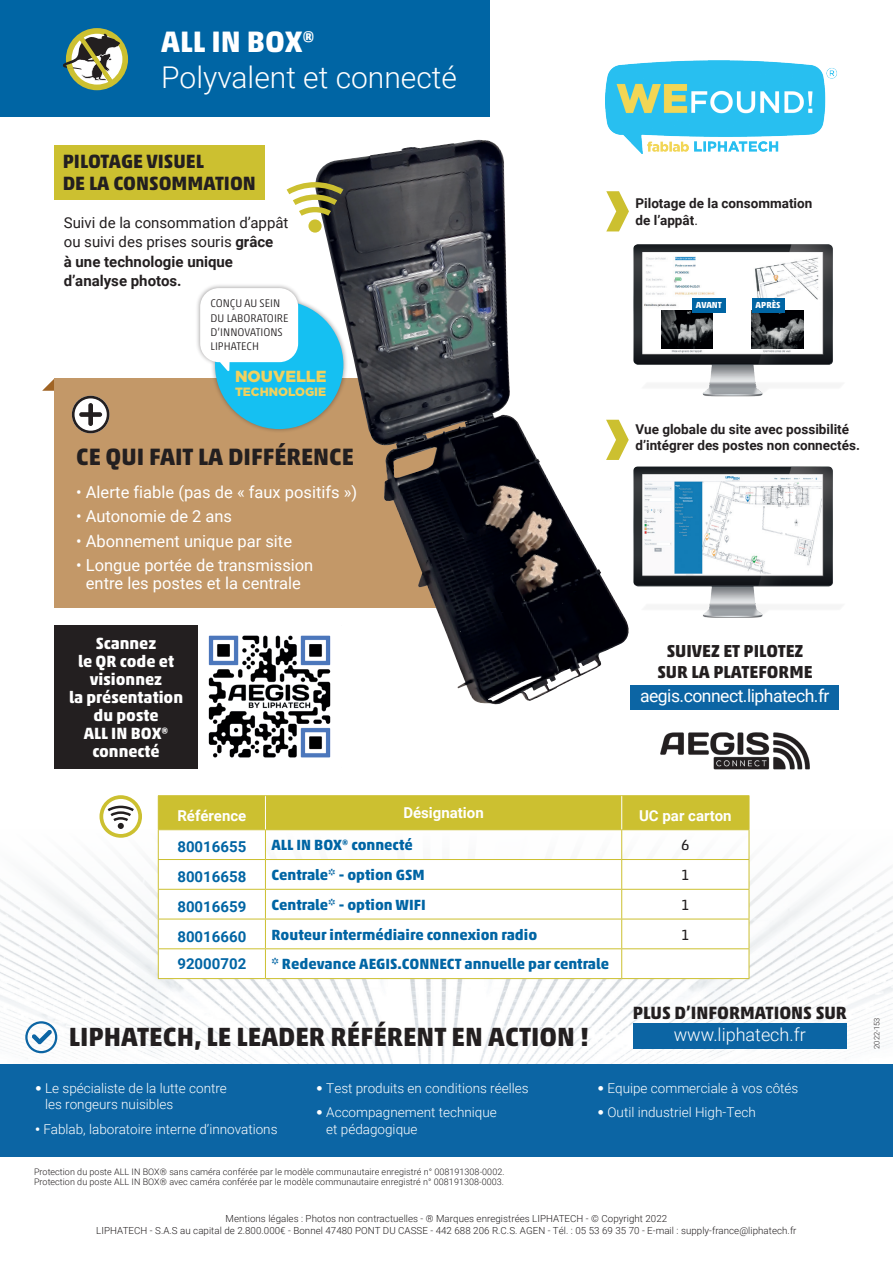
<style>
.page{position:relative;width:893px;height:1263px;background:#fff}
.page>*{position:absolute;margin:0;border:0;box-sizing:border-box;transform-origin:0 0}
.t1{font:300 30px "Roboto";color:#fff}
.t2{font:700 30px "Akko Pro";color:#fff}
.t3{font:700 26.7px "Akko Pro";color:#231f20}
.t4{font:700 24px "Akko Pro";color:#231f20}
.t5{font:700 19.5px/22.5px "Akko Pro";color:#231f20}
.t6{font:700 18px "Akko Pro";color:#231f20}
.t7{font:300 18px "Roboto";color:#fff}
.t8{font:700 17.55px/21.1px "Akko Pro";color:#231f20;text-align:center}
.t9{font:17.55px "Roboto";letter-spacing:-.03em;color:#fff}
.t10{font:16.5px/18px "Roboto";color:#fff;text-align:center}
.t11{font:700 16.5px/18px "Akko Pro";color:#fff;text-align:center}
.t12{font:900 16.05px "Gotham";color:#f1d15e}
.t13{font:700 15px "Akko Pro";color:#0065a4}
.t14{font:15px/19.5px "Roboto";color:#231f20}
.t15{font:700 15px "Roboto";color:#0065a4}
.t16{font:700 15px "Roboto";color:#fff}
.t17{font:15px "Akko Pro";color:#231f20}
.t18{font:300 13.5px/16.2px "Roboto";color:#fff}
.t19{font:700 13.5px/16.5px "Roboto";color:#231f20}
.t20{font:900 12px "Gotham";color:#f1d15e}
.t21{font:300 11.25px/14.4px "Akko Pro";color:#231f20}
.t22{font:300 9.75px/11.7px "Roboto";letter-spacing:.005em;color:#231f20;text-align:center}
.t23{font:300 9px/10.8px "Roboto";letter-spacing:.005em;color:#231f20}
.t24{font:700 8.85px "Akko Pro";color:#fff}
.t25{font:300 7.5px "Roboto";letter-spacing:.005em;color:#231f20}
.s1{font-weight:700}
.s2{font-weight:400}
.s3{font-family:"Akko Pro";font-weight:700}
.s4{font-weight:900}
</style>
<div class="page">
<img style="left:0;top:749px;width:893px;height:408px">
<hr style="left:158px;top:795px;width:107px;height:1px;background:#ccc030">
<hr style="left:265px;top:795px;width:357px;height:1px;background:#ccc030">
<hr style="left:622px;top:795px;width:127px;height:1px;background:#ccc030">
<svg style="left:158px;top:796px;width:592px;height:182px"></svg>
<hr style="left:158px;top:978px;width:107px;height:1px;background:#ccc030">
<hr style="left:265px;top:978px;width:357px;height:1px;background:#ccc030">
<hr style="left:622px;top:978px;width:127px;height:1px;background:#ccc030">
<hr style="left:265px;top:796px;width:1px;height:33px;background:#fff">
<hr style="left:621px;top:796px;width:1px;height:33px;background:#fff">
<hr style="left:749px;top:796px;width:1px;height:33px;background:#ccc030">
<div style="left:54px;top:379px;width:423px;height:229px;background:#c39868"></div>
<svg style="left:72px;top:396px;width:37px;height:37px"></svg>
<svg style="left:42px;top:379px;width:12px;height:12px"></svg>
<div style="left:0;top:0;width:489px;height:117px;background:#0065a4"></div>
<svg style="left:63px;top:28px;width:65px;height:62px"></svg>
<div style="left:0;top:1064px;width:893px;height:92px;background:#0c65a4"></div>
<div style="left:633px;top:1023px;width:214px;height:26px;background:#0c65a4"></div>
<svg style="left:25px;top:1021px;width:32px;height:32px"></svg>
<div style="left:54px;top:145px;width:210px;height:54px;background:#ccc030"></div>
<img style="left:315px;top:140px;width:314px;height:565px">
<div style="left:308px;top:219px;width:14px;height:14px;background:#ccc030;border-radius:50%"></div>
<svg style="left:287px;top:182px;width:56px;height:34px"></svg>
<div style="left:195px;top:283px;width:153px;height:150px;background:#231f20;opacity:.4"></div>
<div style="left:215px;top:301px;width:128px;height:128px;background:#15c0f2;border-radius:50%"></div>
<svg style="left:200px;top:288px;width:98px;height:83px"></svg>
<svg style="left:99px;top:795px;width:43px;height:43px"></svg>
<img style="left:621px;top:460px;width:212px;height:163px">
<div style="left:630px;top:685px;width:209px;height:25px;background:#0c65a4"></div>
<svg style="left:606px;top:191px;width:23px;height:40px"></svg>
<svg style="left:606px;top:420px;width:23px;height:40px"></svg>
<img style="left:606px;top:61px;width:231px;height:92px">
<img style="left:621px;top:228px;width:212px;height:193px">
<img style="left:661px;top:310px;width:52px;height:39px">
<img style="left:752px;top:310px;width:51px;height:39px">
<div style="left:752px;top:298px;width:32px;height:14px;background:#0065a4"></div>
<div style="left:692px;top:298px;width:34px;height:14px;background:#0065a4"></div>
<div style="left:55px;top:625px;width:143px;height:143px;background:#231f20"></div>
<img style="left:198px;top:625px;width:143px;height:143px">
<img style="left:656px;top:732px;width:158px;height:45px">
<h1 class="t2" style="left:161px;top:23px;width:156px">ALL IN BOX®</h1>
<h1 class="t1" style="left:161px;top:56px;width:297px">Polyvalent et connecté</h1>
<h3 class="t5" style="left:63px;top:149px;width:195px">PILOTAGE VISUEL<br>DE LA CONSOMMATION</h3>
<h3 class="t14" style="left:64px;top:212px;width:226px">Suivi de la consommation d’appât ou suivi des prises souris <span class="s1">grâce<br>à une technologie unique d’analyse photos.</span></h3>
<p class="t21" style="left:211px;top:296px;width:79px">CONÇU AU SEIN<br>DU LABORATOIRE<br>D’INNOVATIONS<br>LIPHATECH</p>
<h3 class="t12" style="left:235px;top:367px;width:93px">NOUVELLE</h3>
<p class="t20" style="left:235px;top:385px;width:93px">TECHNOLOGIE</p>
<h3 class="t4" style="left:76px;top:442px;width:279px">CE QUI FAIT LA DIFFÉRENCE</h3>
<h3 class="t10" style="left:76px;top:483px;width:283px">• Alerte fiable (pas de « faux positifs »)</h3>
<h3 class="t10" style="left:76px;top:507px;width:157px">• Autonomie de 2 ans</h3>
<h3 class="t10" style="left:76px;top:531px;width:217px">• Abonnement unique par site</h3>
<h3 class="t10" style="left:76px;top:556px;width:239px">• Longue portée de transmission entre les postes et la centrale</h3>
<h3 class="t11" style="left:69px;top:634px;width:116px">Scannez<br>le QR code et visionnez<br>la présentation du poste<br>ALL IN BOX® connecté</h3>
<h3 class="t19" style="left:635px;top:195px;width:178px">Pilotage de la consommation de l’appât<span class="s2">.</span></h3>
<p class="t24" style="left:696px;top:300px;width:27px">AVANT</p>
<p class="t24" style="left:756px;top:300px;width:26px">APRÈS</p>
<h3 class="t19" style="left:635px;top:420px;width:226px">Vue globale du site avec possibilité d’intégrer des postes non connectés.</h3>
<h3 class="t8" style="left:657px;top:640px;width:157px">SUIVEZ ET PILOTEZ<br>SUR LA PLATEFORME</h3>
<h3 class="t9" style="left:640px;top:684px;width:191px">aegis.connect.liphatech.fr</h3>
<h3 class="t16" style="left:177px;top:805px;width:71px">Référence</h3>
<h3 class="t16" style="left:403px;top:802px;width:82px">Désignation</h3>
<h3 class="t16" style="left:639px;top:805px;width:94px">UC par carton</h3>
<h3 class="t15" style="left:177px;top:837px;width:70px">80016655</h3>
<h3 class="t13" style="left:271px;top:836px;width:143px">ALL IN BOX® connecté</h3>
<h3 class="t17" style="left:681px;top:836px;width:10px">6</h3>
<h3 class="t15" style="left:177px;top:866px;width:70px">80016658</h3>
<h3 class="t13" style="left:271px;top:865px;width:155px">Centrale* - option GSM</h3>
<h3 class="t17" style="left:681px;top:866px;width:10px">1</h3>
<h3 class="t15" style="left:177px;top:896px;width:70px">80016659</h3>
<h3 class="t13" style="left:271px;top:895px;width:156px">Centrale* - option WIFI</h3>
<h3 class="t17" style="left:681px;top:895px;width:10px">1</h3>
<h3 class="t15" style="left:177px;top:926px;width:70px">80016660</h3>
<h3 class="t13" style="left:271px;top:925px;width:267px">Routeur intermédiaire connexion radio</h3>
<h3 class="t17" style="left:681px;top:925px;width:10px">1</h3>
<h3 class="t15" style="left:177px;top:953px;width:70px">92000702</h3>
<h3 class="t13" style="left:271px;top:955px;width:339px">* Redevance AEGIS.CONNECT annuelle par centrale</h3>
<h2 class="t3" style="left:69px;top:1020px;width:521px">LIPHATECH, LE LEADER RÉFÉRENT EN ACTION !</h2>
<h3 class="t6" style="left:633px;top:1002px;width:215px">PLUS D’INFORMATIONS SUR</h3>
<h3 class="t7" style="left:674px;top:1022px;width:134px">www.liphatech.fr</h3>
<h3 class="t18" style="left:45px;top:1079px;width:183px;text-indent:-10px"><span class="s3">•</span> Le spécialiste de la lutte contre les rongeurs nuisibles</h3>
<h3 class="t18" style="left:35px;top:1120px;width:244px"><span class="s4">•</span> Fablab, laboratoire interne d’innovations</h3>
<h3 class="t18" style="left:316px;top:1079px;width:214px"><span class="s3">•</span> Test produits en conditions réelles</h3>
<h3 class="t18" style="left:326px;top:1104px;width:172px;text-indent:-10px"><span class="s3">•</span> Accompagnement technique et pédagogique</h3>
<p class="t23" style="left:34px;top:1166px;width:472px">Protection du poste ALL IN BOX® sans caméra conférée par le modèle communautaire enregistré n° 008191308-0002.<br>Protection du poste ALL IN BOX® avec caméra conférée par le modèle communautaire enregistré n° 008191308-0003.</p>
<h3 class="t18" style="left:597px;top:1079px;width:203px"><span class="s3">•</span> Equipe commerciale à vos côtés</h3>
<h3 class="t18" style="left:597px;top:1104px;width:160px"><span class="s3">•</span> Outil industriel High-Tech</h3>
<p class="t22" style="left:96px;top:1213px;width:702px">Mentions légales : Photos non contractuelles - ® Marques enregistrées LIPHATECH - © Copyright 2022<br>LIPHATECH - S.A.S au capital de 2.800.000€ - Bonnel 47480 PONT DU CASSE - 442 688 206 R.C.S. AGEN - Tél. : 05 53 69 35 70 - E-mail : supply-france@liphatech.fr</p>
<p class="t25" style="left:871px;top:1049px;width:33px;rotate:-90deg">2022-153</p>
</div>
